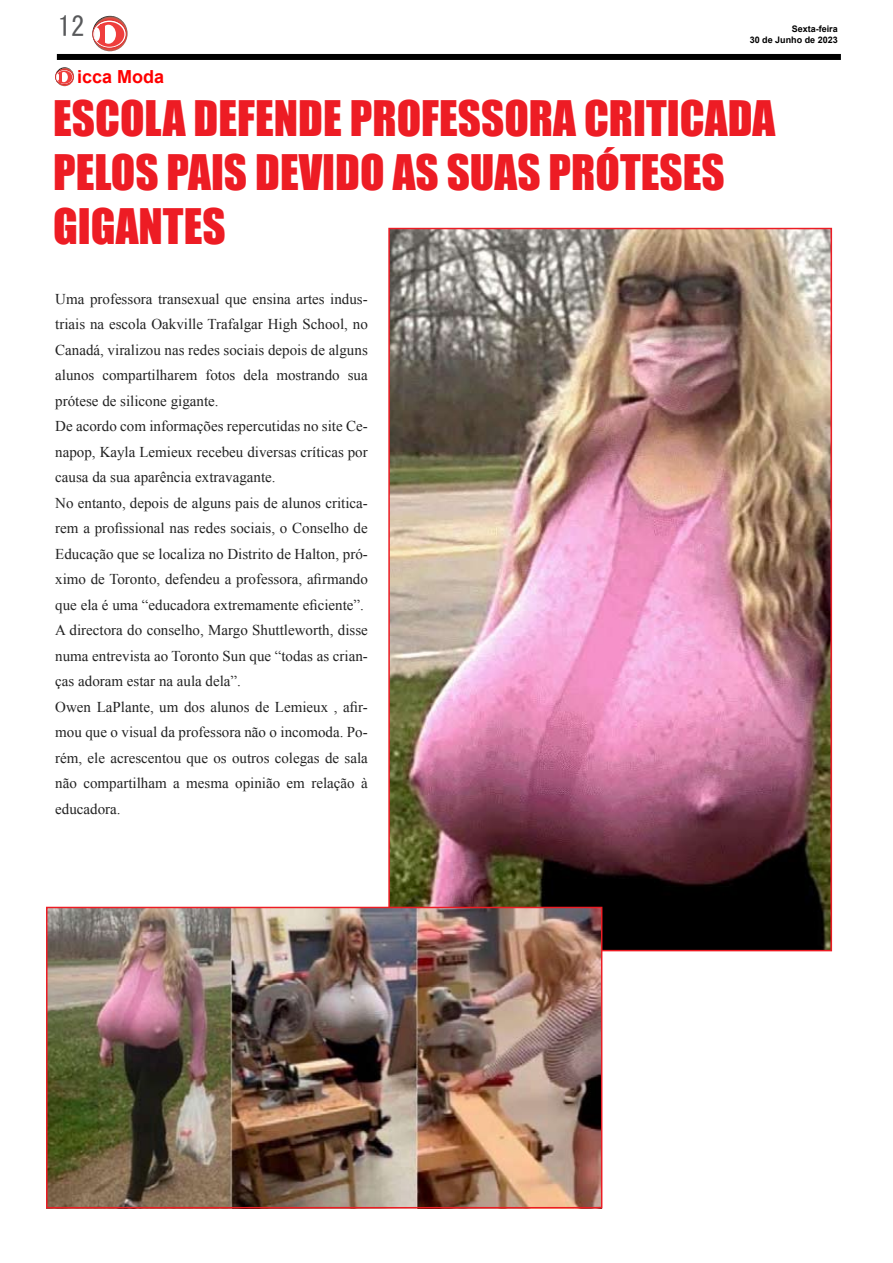
<style>
.page{position:relative;width:893px;height:1263px;background:#fff}
.page>*{position:absolute;margin:0;border:0;box-sizing:border-box;transform-origin:0 0}
.t1{font:45px/54px "Impact";color:#ed1c24}
.t2{font:27px "MS Gothic";color:#58595b}
.t3{font:700 18px "Arial";color:#fe0000}
.t4{font:15px/25.5px "Times New Roman";color:#222}
.t5{font:700 9px "Arial";color:#000}
</style>
<div class="page">
<div style="left:57px;top:54px;width:784px;height:6px;background:#000"></div>
<svg style="left:92px;top:16px;width:36px;height:35px"></svg>
<svg style="left:93px;top:20px;width:33px;height:28px"></svg>
<div style="left:93px;top:20px;width:33px;height:28px;border:1px solid #d9322f;border-radius:50%"></div>
<div style="left:94px;top:22px;width:30px;height:25px;background:#ef3e3d;border-radius:50%"></div>
<div style="left:94px;top:28px;width:6px;height:13px;background:#fff;border-radius:50%"></div>
<div style="left:101px;top:25px;width:15px;height:19px;background:#fff;border-radius:50%"></div>
<hr style="left:101px;top:25px;width:4px;height:19px;background:#ef3e3d">
<svg style="left:55px;top:67px;width:19px;height:19px"></svg>
<svg style="left:56px;top:70px;width:17px;height:15px"></svg>
<div style="left:55px;top:69px;width:18px;height:16px;border:1px solid #d9322f;border-radius:50%"></div>
<div style="left:56px;top:71px;width:16px;height:13px;background:#ef3e3d;border-radius:50%"></div>
<div style="left:60px;top:72px;width:8px;height:10px;background:#fff;border-radius:50%"></div>
<svg style="left:56px;top:72px;width:6px;height:10px"></svg>
<img style="left:391px;top:231px;width:438px;height:717px">
<img style="left:49px;top:910px;width:550px;height:295px">
<div style="left:46px;top:907px;width:556px;height:301px;border:2px solid #ed1c24"></div>
<h2 class="t2" style="left:58px;top:13px;width:28px">12</h2>
<p class="t5" style="left:792px;top:23px;width:48px">Sexta-feira</p>
<p class="t5" style="left:750px;top:34px;width:90px">30 de Junho de 2023</p>
<p class="t3" style="left:77px;top:64px;width:89px">icca Moda</p>
<h1 class="t1" style="left:53px;top:90px;width:724px">ESCOLA DEFENDE PROFESSORA CRITICADA<br>PELOS PAIS DEVIDO AS SUAS PRÓTESES<br>GIGANTES</h1>
<p class="t4" style="left:55px;top:286px;width:314px">Uma professora transexual que ensina artes indus&shy;triais na escola Oakville Trafalgar High School, no Canadá, viralizou nas redes sociais depois de alguns alunos compartilharem fotos dela mostrando sua prótese de silicone gigante.<br>De acordo com informações repercutidas no site Ce&shy;napop, Kayla Lemieux recebeu diversas críticas por causa da sua aparência extravagante.<br>No entanto, depois de alguns pais de alunos critica&shy;rem a profissional nas redes sociais, o Conselho de Educação que se localiza no Distrito de Halton, pró&shy;ximo de Toronto, defendeu a professora, afirmando que ela é uma “educadora extremamente eficiente”.<br>A directora do conselho, Margo Shuttleworth, disse numa entrevista ao Toronto Sun que “todas as crian&shy;ças adoram estar na aula dela”.<br>Owen LaPlante, um dos alunos de Lemieux , afir&shy;mou que o visual da professora não o incomoda. Po&shy;rém, ele acrescentou que os outros colegas de sala não compartilham a mesma opinião em relação à educadora.</p>
</div>
